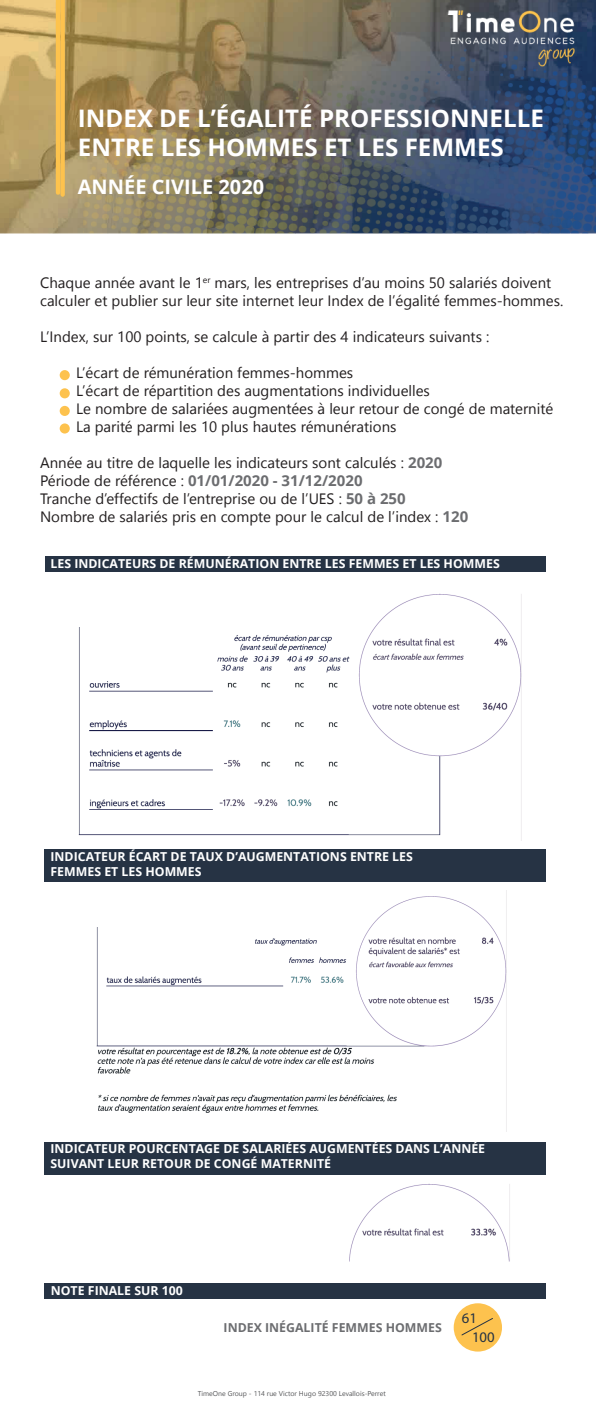
<style>
.page{position:relative;width:596px;height:1415px;background:#fff}
.page>*{position:absolute;margin:0;border:0;box-sizing:border-box;transform-origin:0 0}
.t1{font:700 24.2px/29px "Open Sans";color:#fff}
.t2{font:700 20px "Open Sans";color:#fff}
.t3{font:15px "Segoe UI Emoji";color:#231f20}
.t4{font:700 15px "Open Sans";color:#6c6d70}
.t5{font:14.7px/18.7px "Myriad Pro";color:#263344}
.t6{font:700 12.3px/14.8px "Open Sans";color:#fff}
.t7{font:700 12.3px "Open Sans";color:#6c6d70}
.t8{font:7px "Segoe UI Emoji";color:#57585a}
.s1{color:#231f20}
</style>
<div class="page">
<img style="left:0;top:0;width:596px;height:234px">
<svg style="left:60px;top:0;width:5px;height:197px"></svg>
<div style="left:60px;top:370px;width:10px;height:10px;background:#fdc24e;border-radius:50%"></div>
<div style="left:60px;top:388px;width:10px;height:10px;background:#fdc24e;border-radius:50%"></div>
<div style="left:60px;top:406px;width:10px;height:10px;background:#fdc24e;border-radius:50%"></div>
<div style="left:60px;top:423px;width:10px;height:10px;background:#fdc24e;border-radius:50%"></div>
<div style="left:453px;top:1303px;width:49px;height:48px;background:#fdc24e;border-radius:50%"></div>
<svg style="left:461px;top:1318px;width:32px;height:18px"></svg>
<div style="left:45px;top:556px;width:500px;height:16px;background:#263344"></div>
<div style="left:44px;top:849px;width:501px;height:33px;background:#263344"></div>
<div style="left:44px;top:1142px;width:501px;height:32px;background:#263344"></div>
<div style="left:44px;top:1282px;width:501px;height:16px;background:#263344"></div>
<img style="left:78px;top:593px;width:443px;height:243px">
<img style="left:96px;top:896px;width:410px;height:217px">
<img style="left:349px;top:1183px;width:161px;height:79px">
<div style="left:55px;top:587px;width:308px;height:39px;background:#fff"></div>
<div style="left:92px;top:895px;width:259px;height:32px;background:#fff"></div>
<h1 class="t1" style="left:78px;top:103px;width:467px">INDEX DE L’ÉGALITÉ PROFESSIONNELLE<br>ENTRE LES HOMMES ET LES FEMMES</h1>
<h2 class="t2" style="left:78px;top:172px;width:188px">ANNÉE CIVILE 2020</h2>
<p class="t3" style="left:147px;top:274px;width:37px">❖ ■▼ ●</p>
<p class="t3" style="left:240px;top:274px;width:59px">▲ ● ▲ ■▼</p>
<p class="t3" style="left:372px;top:274px;width:54px">◆ □■▲</p>
<p class="t3" style="left:491px;top:274px;width:62px">▲ □❖ ■▼</p>
<p class="t3" style="left:55px;top:292px;width:24px">● ◆●</p>
<p class="t3" style="left:102px;top:292px;width:40px">▼ ◆ ●</p>
<p class="t3" style="left:162px;top:292px;width:179px">▲◆ ●◆ ▲▼ ■▼ ■▼ ●◆ ■</p>
<p class="t3" style="left:388px;top:292px;width:45px">● ●▼</p>
<p class="t3" style="left:54px;top:328px;width:56px">■ ▲◆</p>
<p class="t3" style="left:154px;top:328px;width:48px">□ ■▼▲ ▲</p>
<p class="t3" style="left:227px;top:328px;width:44px">● ◆● →</p>
<p class="t3" style="left:295px;top:328px;width:71px">▼ ▲ ✔ ■</p>
<p class="t3" style="left:392px;top:328px;width:92px">▼ ◆▲ ▲◆❖ ■▼▲</p>
<p class="t3" style="left:207px;top:364px;width:27px">▼□■</p>
<p class="t3" style="left:178px;top:382px;width:36px">▼▼□■</p>
<p class="t3" style="left:290px;top:382px;width:141px">■▼▼□■▲ ■ ❖ ◆●●▲</p>
<p class="t3" style="left:278px;top:400px;width:73px">■▼ ▲ → ●◆</p>
<p class="t3" style="left:371px;top:400px;width:24px">▼□◆</p>
<p class="t3" style="left:510px;top:400px;width:37px">▼ ■▼</p>
<p class="t3" style="left:230px;top:418px;width:20px">●◆▲</p>
<p class="t3" style="left:269px;top:418px;width:29px">◆▼ ▲</p>
<p class="t3" style="left:364px;top:418px;width:34px">▼ □■▲</p>
<p class="t3" style="left:94px;top:454px;width:28px">◆ ▼▼</p>
<p class="t3" style="left:158px;top:454px;width:91px">●❑◆●● ●▲ ■</p>
<p class="t4" style="left:275px;top:452px;width:169px"><span class="s1">▼</span> <span class="s1">◆</span> <span class="s1">▲</span> <span class="s1">▲□■▼</span> <span class="s1">●</span> <span class="s1">◆●</span> <span class="s1">▲</span> 2020</p>
<p class="t4" style="left:153px;top:470px;width:211px"><span class="s1">■</span> 01/01/2020 - 31/12/2020</p>
<p class="t3" style="left:59px;top:490px;width:10px">■</p>
<p class="t3" style="left:183px;top:490px;width:29px">● ■▼</p>
<p class="t3" style="left:241px;top:490px;width:37px">▲ □◆</p>
<p class="t3" style="left:301px;top:490px;width:5px">●</p>
<p class="t4" style="left:346px;top:488px;width:61px">50 à 250</p>
<p class="t3" style="left:162px;top:508px;width:76px">▲ ▲ ■ □</p>
<p class="t3" style="left:258px;top:508px;width:57px">▼ □◆ ●</p>
<p class="t3" style="left:341px;top:508px;width:24px">● ◆●</p>
<p class="t4" style="left:442px;top:506px;width:27px">120</p>
<p class="t6" style="left:51px;top:556px;width:451px">LES INDICATEURS DE RÉMUNÉRATION ENTRE LES FEMMES ET LES HOMMES</p>
<p class="t6" style="left:51px;top:849px;width:364px">INDICATEUR ÉCART DE TAUX D’AUGMENTATIONS ENTRE LES<br>FEMMES ET LES HOMMES</p>
<p class="t6" style="left:51px;top:1141px;width:436px">INDICATEUR POURCENTAGE DE SALARIÉES AUGMENTÉES DANS L’ANNÉE<br>SUIVANT LEUR RETOUR DE CONGÉ MATERNITÉ</p>
<p class="t6" style="left:51px;top:1282px;width:134px">NOTE FINALE SUR 100</p>
<p class="t7" style="left:224px;top:1318px;width:220px">INDEX INÉGALITÉ FEMMES HOMMES</p>
<p class="t8" style="left:218px;top:1389px;width:26px">■ □◆</p>
<p class="t8" style="left:288px;top:1389px;width:29px">▼□ ★◆ □</p>
<p class="t8" style="left:325px;top:1389px;width:41px">✓ ❖ ●●□▲</p>
<p class="t5" style="left:472px;top:1308px;width:24px;text-indent:-10px">61<br>100</p>
</div>
